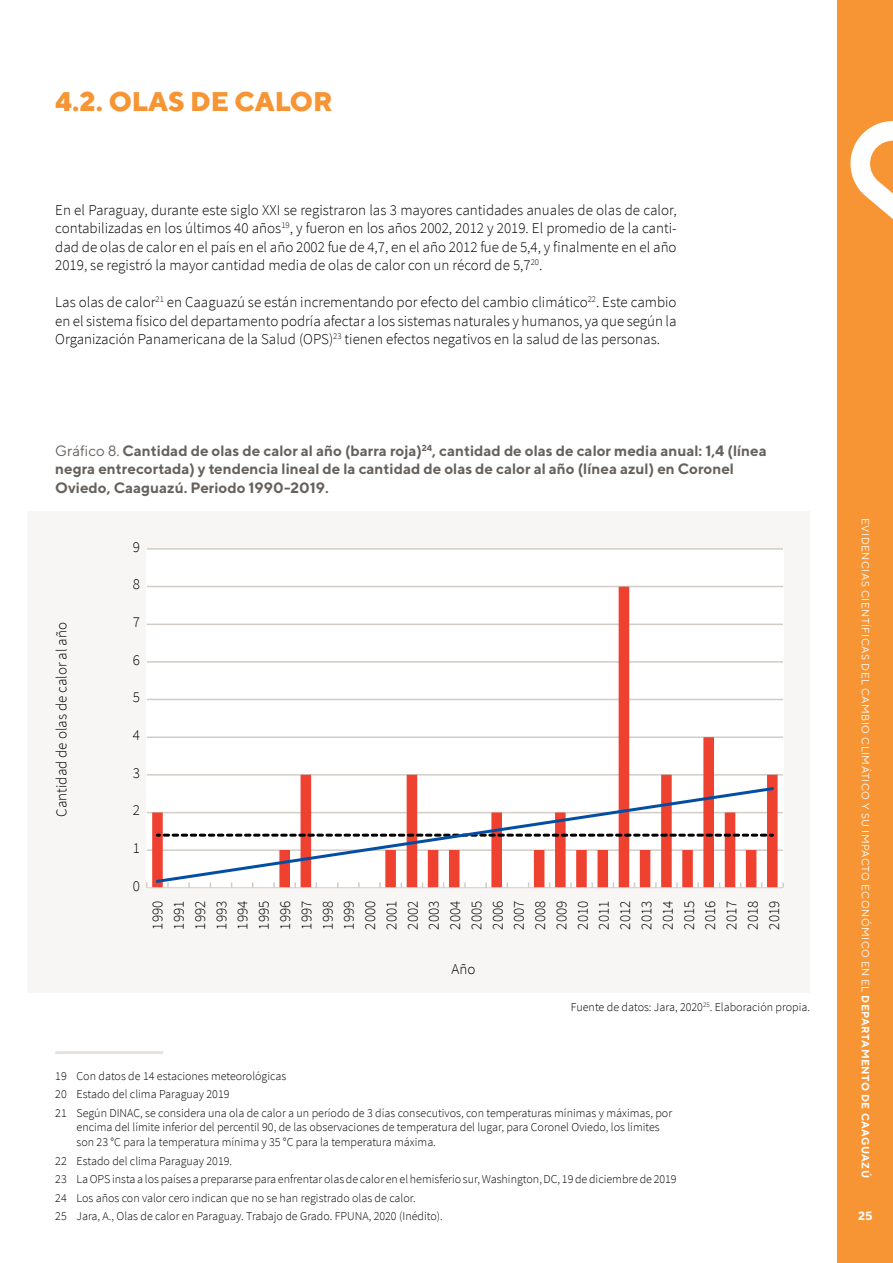
<style>
.page{position:relative;width:893px;height:1263px;background:#fff}
.page>*{position:absolute;margin:0;border:0;box-sizing:border-box;transform-origin:0 0}
.titulo_1_1{font:800 27px "TT Norms";color:#f79433}
.Texto_corrido{font:300 15px/18.5px "Source Sans Pro";color:#000;text-align:justify}
.Texto_corrido-2{font:700 15px/18.5px "TT Norms";color:#67615d}
.footnotes{font:300 12px/14.4px "Source Sans Pro";color:#000}
.Texto_corrido_footno{font:300 12px "Source Sans Pro";color:#000}
.t1{font:700 12px "TT Norms";color:#fff}
.t2{font:10.5px "TT Norms";letter-spacing:.05em;color:#fff}
.s1{font-weight:400}
.s2{font-weight:700}
</style>
<div class="page">
<hr style="left:55px;top:1051px;width:108px;height:3px;background:#e9e2db">
<div style="left:28px;top:511px;width:782px;height:482px;background:#f7f6f5"></div>
<div style="left:146px;top:548px;width:638px;height:340px;background:#fff"></div>
<hr style="left:147px;top:548px;width:636px;height:2px;background:#d1ccc6">
<hr style="left:147px;top:586px;width:636px;height:1px;background:#d1ccc6">
<hr style="left:147px;top:624px;width:636px;height:1px;background:#d1ccc6">
<hr style="left:147px;top:661px;width:636px;height:2px;background:#d1ccc6">
<hr style="left:147px;top:699px;width:636px;height:1px;background:#d1ccc6">
<hr style="left:147px;top:736px;width:636px;height:2px;background:#d1ccc6">
<hr style="left:147px;top:774px;width:636px;height:1px;background:#d1ccc6">
<hr style="left:147px;top:812px;width:636px;height:1px;background:#d1ccc6">
<hr style="left:147px;top:849px;width:636px;height:2px;background:#d1ccc6">
<svg style="left:152px;top:587px;width:626px;height:300px"></svg>
<hr style="left:147px;top:887px;width:636px;height:1px;background:#d1ccc6">
<svg style="left:154px;top:785px;width:622px;height:100px"></svg>
<div style="left:838px;top:0;width:55px;height:1263px;background:#f79433"></div>
<svg style="left:850px;top:121px;width:43px;height:98px"></svg>
<p class="titulo_1_1" style="left:55px;top:84px;width:279px">4.2. OLAS DE CALOR</p>
<p class="Texto_corrido" style="left:55px;top:201px;width:623px">En el Paraguay, durante este siglo XXI se registraron las 3 mayores cantidades anuales de olas de calor, contabilizadas en los últimos 40 años<sup>19</sup>, y fueron en los años 2002, 2012 y 2019. El promedio de la canti&shy;dad de olas de calor en el país en el año 2002 fue de 4,7, en el año 2012 fue de 5,4, y finalmente en el año 2019, se registró la mayor cantidad media de olas de calor con un récord de 5,7<sup>20</sup>.</p>
<p class="Texto_corrido" style="left:55px;top:293px;width:623px">Las olas de calor<sup>21</sup> en Caaguazú se están incrementando por efecto del cambio climático<sup>22</sup>. Este cambio en el sistema físico del departamento podría afectar a los sistemas naturales y humanos, ya que según la Organización Panamericana de la Salud (OPS)<sup>23</sup> tienen efectos negativos en la salud de las personas.</p>
<p class="Texto_corrido-2" style="left:55px;top:441px;width:713px"><span class="s1">Gráfico 8.</span> Cantidad de olas de calor al año (barra roja)<sup>24</sup>, cantidad de olas de calor media anual: 1,4 (línea negra entrecortada) y tendencia lineal de la cantidad de olas de calor al año (línea azul) en Coronel<br>Oviedo, Caaguazú. Periodo 1990-2019.</p>
<p class="Texto_corrido" style="left:52px;top:817px;width:196px;rotate:-90deg">Cantidad de olas de calor al año</p>
<p class="Texto_corrido" style="left:133px;top:537px;width:9px">9</p>
<p class="Texto_corrido" style="left:133px;top:575px;width:9px">8</p>
<p class="Texto_corrido" style="left:133px;top:613px;width:9px">7</p>
<p class="Texto_corrido" style="left:133px;top:651px;width:9px">6</p>
<p class="Texto_corrido" style="left:133px;top:688px;width:9px">5</p>
<p class="Texto_corrido" style="left:133px;top:726px;width:9px">4</p>
<p class="Texto_corrido" style="left:133px;top:764px;width:9px">3</p>
<p class="Texto_corrido" style="left:133px;top:801px;width:9px">2</p>
<p class="Texto_corrido" style="left:133px;top:839px;width:9px">1</p>
<p class="Texto_corrido" style="left:133px;top:877px;width:9px">0</p>
<p class="Texto_corrido" style="left:148px;top:929px;width:30px;rotate:-90deg">1990</p>
<p class="Texto_corrido" style="left:170px;top:929px;width:30px;rotate:-90deg">1991</p>
<p class="Texto_corrido" style="left:191px;top:929px;width:30px;rotate:-90deg">1992</p>
<p class="Texto_corrido" style="left:212px;top:929px;width:30px;rotate:-90deg">1993</p>
<p class="Texto_corrido" style="left:234px;top:929px;width:30px;rotate:-90deg">1994</p>
<p class="Texto_corrido" style="left:255px;top:929px;width:30px;rotate:-90deg">1995</p>
<p class="Texto_corrido" style="left:276px;top:929px;width:30px;rotate:-90deg">1996</p>
<p class="Texto_corrido" style="left:297px;top:929px;width:30px;rotate:-90deg">1997</p>
<p class="Texto_corrido" style="left:319px;top:929px;width:30px;rotate:-90deg">1998</p>
<p class="Texto_corrido" style="left:340px;top:929px;width:30px;rotate:-90deg">1999</p>
<p class="Texto_corrido" style="left:361px;top:929px;width:30px;rotate:-90deg">2000</p>
<p class="Texto_corrido" style="left:382px;top:929px;width:30px;rotate:-90deg">2001</p>
<p class="Texto_corrido" style="left:404px;top:929px;width:30px;rotate:-90deg">2002</p>
<p class="Texto_corrido" style="left:425px;top:929px;width:30px;rotate:-90deg">2003</p>
<p class="Texto_corrido" style="left:446px;top:929px;width:30px;rotate:-90deg">2004</p>
<p class="Texto_corrido" style="left:467px;top:929px;width:30px;rotate:-90deg">2005</p>
<p class="Texto_corrido" style="left:489px;top:929px;width:30px;rotate:-90deg">2006</p>
<p class="Texto_corrido" style="left:510px;top:929px;width:30px;rotate:-90deg">2007</p>
<p class="Texto_corrido" style="left:531px;top:929px;width:30px;rotate:-90deg">2008</p>
<p class="Texto_corrido" style="left:552px;top:929px;width:30px;rotate:-90deg">2009</p>
<p class="Texto_corrido" style="left:574px;top:929px;width:30px;rotate:-90deg">2010</p>
<p class="Texto_corrido" style="left:595px;top:929px;width:30px;rotate:-90deg">2011</p>
<p class="Texto_corrido" style="left:616px;top:929px;width:30px;rotate:-90deg">2012</p>
<p class="Texto_corrido" style="left:637px;top:929px;width:30px;rotate:-90deg">2013</p>
<p class="Texto_corrido" style="left:659px;top:929px;width:30px;rotate:-90deg">2014</p>
<p class="Texto_corrido" style="left:680px;top:929px;width:30px;rotate:-90deg">2015</p>
<p class="Texto_corrido" style="left:701px;top:929px;width:30px;rotate:-90deg">2016</p>
<p class="Texto_corrido" style="left:722px;top:929px;width:30px;rotate:-90deg">2017</p>
<p class="Texto_corrido" style="left:744px;top:929px;width:30px;rotate:-90deg">2018</p>
<p class="Texto_corrido" style="left:765px;top:929px;width:30px;rotate:-90deg">2019</p>
<p class="Texto_corrido" style="left:452px;top:960px;width:25px">Año</p>
<p class="footnotes" style="left:571px;top:1000px;width:241px">Fuente de datos: Jara, 2020<sup>25</sup>. Elaboración propia.</p>
<p class="footnotes" style="left:55px;top:1068px;width:233px">19 Con datos de 14 estaciones meteorológicas</p>
<p class="footnotes" style="left:55px;top:1087px;width:176px">20 Estado del clima Paraguay 2019</p>
<p class="footnotes" style="left:77px;top:1106px;width:597px;text-indent:-21px">21 Según DINAC, se considera una ola de calor a un período de 3 días consecutivos, con temperaturas mínimas y máximas, por encima del límite inferior del percentil 90, de las observaciones de temperatura del lugar, para Coronel Oviedo, los límites son 23 °C para la temperatura mínima y 35 °C para la temperatura máxima.</p>
<p class="footnotes" style="left:55px;top:1153px;width:178px">22 Estado del clima Paraguay 2019.</p>
<p class="footnotes" style="left:55px;top:1172px;width:623px">23 La OPS insta a los países a prepararse para enfrentar olas de calor en el hemisferio sur, Washington, DC, 19 de diciembre de 2019</p>
<p class="Texto_corrido_footno" style="left:55px;top:1190px;width:362px">24 Los años con valor cero indican que no se han registrado olas de calor.</p>
<p class="Texto_corrido_footno" style="left:55px;top:1209px;width:389px">25 Jara, A., Olas de calor en Paraguay. Trabajo de Grado. FPUNA, 2020 (Inédito).</p>
<p class="t2" style="left:872px;top:518px;width:661px;rotate:90deg">EVIDENCIAS CIENTÍFICAS DEL CAMBIO CLIMÁTICO Y SU IMPACTO ECONÓMICO EN EL <span class="s2">DEPARTAMENTO DE CAAGUAZÚ</span></p>
<p class="t1" style="left:858px;top:1209px;width:16px">25</p>
<p class="t1" style="left:854px;top:1209px;width:16px">25</p>
</div>
